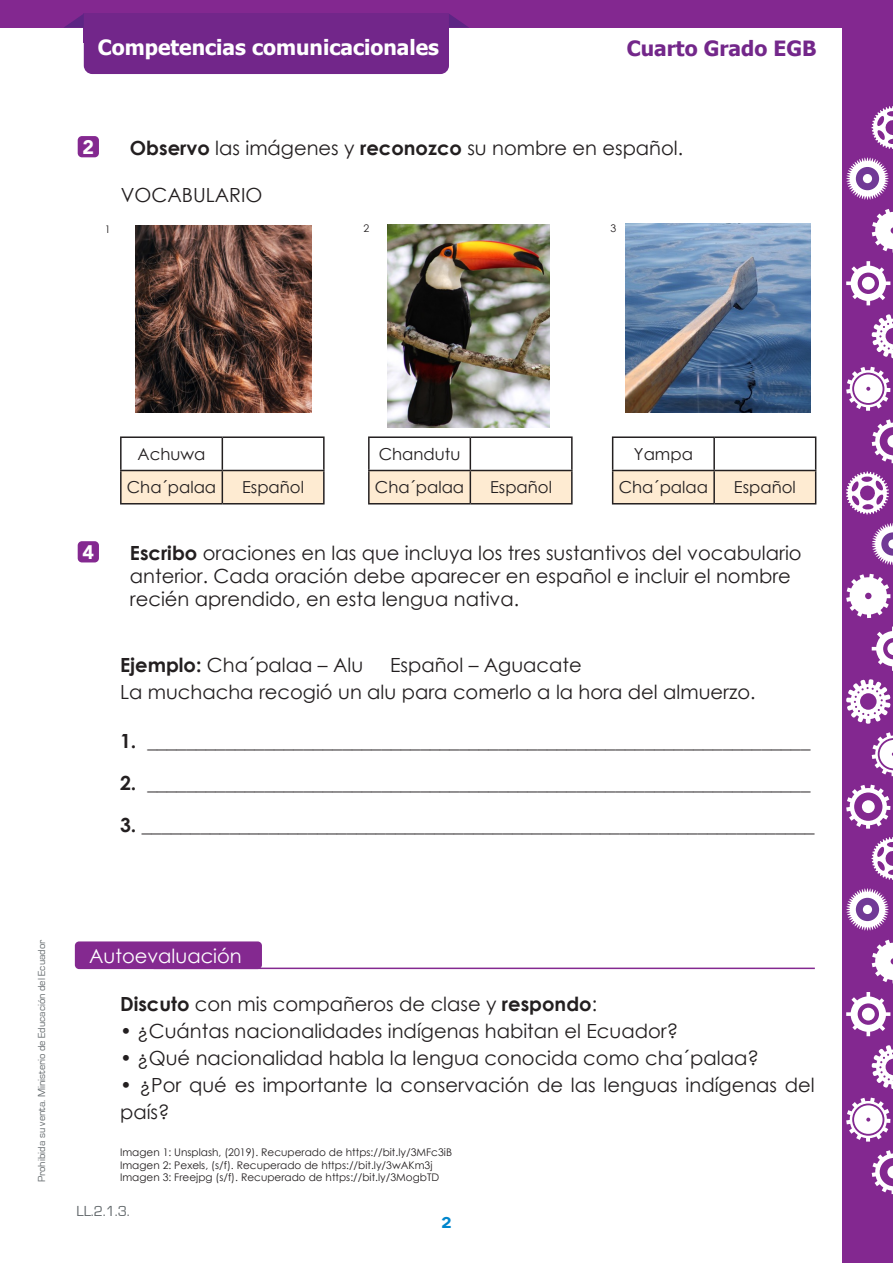
<style>
.page{position:relative;width:893px;height:1263px;background:#fff}
.page>*{position:absolute;margin:0;border:0;box-sizing:border-box;transform-origin:0 0}
.t1{font:700 21px "Tahoma";color:#fff}
.t2{font:700 21px "Tahoma";color:#73278a}
.Actividades{font:19.5px/27px "Century Gothic";color:#231f20}
.Actividades-2{font:700 19.5px "Century Gothic";color:#231f20}
.Numero{font:19.5px/23.4px "Century Gothic";color:#231f20}
.Actividades-3{font:19.5px "Century Gothic";color:#fff}
.Subtitulo{font:900 19.5px "Avenir LT Std";color:#fff}
.Actividades-4{font:16.5px "Century Gothic";color:#231f20}
.t3{font:15px "Eurostile";color:#646a6d}
.t4{font:15px "Metrosant";color:#0086cc}
.credito{font:10.5px "Century Gothic";color:#231f20}
.t5{font:10.5px "Eurostile";color:#646a6d}
.s1{font-weight:700}
</style>
<div class="page">
<div style="left:0;top:0;width:893px;height:28px;background:#832890"></div>
<div style="left:842px;top:0;width:51px;height:1263px;background:#832890"></div>
<svg style="left:872px;top:939px;width:21px;height:44px"></svg>
<svg style="left:872px;top:1045px;width:21px;height:44px"></svg>
<svg style="left:846px;top:1097px;width:44px;height:44px"></svg>
<svg style="left:846px;top:992px;width:44px;height:44px"></svg>
<svg style="left:872px;top:1150px;width:21px;height:44px"></svg>
<svg style="left:846px;top:888px;width:43px;height:43px"></svg>
<div style="left:856px;top:898px;width:23px;height:23px;background:#713996;border-radius:50%"></div>
<div style="left:863px;top:905px;width:9px;height:9px;background:#fff;border-radius:50%"></div>
<svg style="left:872px;top:837px;width:21px;height:43px"></svg>
<svg style="left:846px;top:574px;width:44px;height:44px"></svg>
<svg style="left:846px;top:679px;width:44px;height:45px"></svg>
<svg style="left:872px;top:732px;width:21px;height:44px"></svg>
<svg style="left:872px;top:627px;width:21px;height:44px"></svg>
<svg style="left:846px;top:785px;width:44px;height:44px"></svg>
<div style="left:862px;top:800px;width:13px;height:13px;background:#fff;border-radius:50%"></div>
<svg style="left:872px;top:523px;width:21px;height:42px"></svg>
<svg style="left:846px;top:472px;width:43px;height:42px"></svg>
<svg style="left:872px;top:209px;width:21px;height:44px"></svg>
<svg style="left:872px;top:314px;width:21px;height:44px"></svg>
<svg style="left:846px;top:367px;width:44px;height:44px"></svg>
<svg style="left:846px;top:261px;width:44px;height:44px"></svg>
<svg style="left:872px;top:419px;width:21px;height:44px"></svg>
<svg style="left:846px;top:157px;width:43px;height:43px"></svg>
<div style="left:856px;top:167px;width:23px;height:23px;background:#713996;border-radius:50%"></div>
<div style="left:863px;top:174px;width:9px;height:9px;background:#fff;border-radius:50%"></div>
<svg style="left:872px;top:106px;width:21px;height:43px"></svg>
<div style="left:84px;top:14px;width:365px;height:60px;background:#72268a;border-radius:9px"></div>
<div style="left:84px;top:14px;width:365px;height:29px;background:#72268a"></div>
<svg style="left:64px;top:14px;width:20px;height:14px"></svg>
<svg style="left:449px;top:14px;width:20px;height:14px"></svg>
<div style="left:75px;top:941px;width:187px;height:28px;background:#842990;border-radius:4px"></div>
<hr style="left:154px;top:967px;width:661px;height:2px;background:#842990">
<div style="left:78px;top:136px;width:21px;height:21px;background:#842990;border-radius:4px"></div>
<div style="left:78px;top:541px;width:21px;height:21px;background:#842990;border-radius:4px"></div>
<img style="left:136px;top:225px;width:175px;height:188px">
<img style="left:388px;top:225px;width:162px;height:202px">
<img style="left:626px;top:224px;width:184px;height:189px">
<div style="left:122px;top:471px;width:201px;height:32px;background:#feebd2"></div>
<hr style="left:120px;top:436px;width:102px;height:2px;background:#231f20">
<hr style="left:120px;top:438px;width:2px;height:32px;background:#231f20">
<hr style="left:222px;top:436px;width:103px;height:2px;background:#231f20">
<hr style="left:222px;top:438px;width:1px;height:32px;background:#231f20">
<hr style="left:323px;top:438px;width:2px;height:32px;background:#231f20">
<hr style="left:120px;top:470px;width:102px;height:1px;background:#231f20">
<hr style="left:120px;top:471px;width:2px;height:32px;background:#231f20">
<hr style="left:222px;top:470px;width:103px;height:1px;background:#231f20">
<hr style="left:222px;top:471px;width:1px;height:32px;background:#231f20">
<hr style="left:323px;top:471px;width:2px;height:32px;background:#231f20">
<hr style="left:120px;top:503px;width:102px;height:1px;background:#231f20">
<hr style="left:222px;top:503px;width:103px;height:1px;background:#231f20">
<div style="left:370px;top:471px;width:201px;height:32px;background:#feebd2"></div>
<hr style="left:368px;top:436px;width:102px;height:2px;background:#231f20">
<hr style="left:368px;top:438px;width:2px;height:32px;background:#231f20">
<hr style="left:470px;top:436px;width:103px;height:2px;background:#231f20">
<hr style="left:470px;top:438px;width:1px;height:32px;background:#231f20">
<hr style="left:571px;top:438px;width:2px;height:32px;background:#231f20">
<hr style="left:368px;top:470px;width:102px;height:1px;background:#231f20">
<hr style="left:368px;top:471px;width:2px;height:32px;background:#231f20">
<hr style="left:368px;top:503px;width:102px;height:1px;background:#231f20">
<hr style="left:470px;top:470px;width:103px;height:1px;background:#231f20">
<hr style="left:470px;top:471px;width:1px;height:32px;background:#231f20">
<hr style="left:571px;top:471px;width:2px;height:32px;background:#231f20">
<hr style="left:470px;top:503px;width:103px;height:1px;background:#231f20">
<div style="left:613px;top:471px;width:202px;height:32px;background:#feebd2"></div>
<hr style="left:612px;top:436px;width:102px;height:2px;background:#231f20">
<hr style="left:612px;top:438px;width:1px;height:32px;background:#231f20">
<hr style="left:714px;top:436px;width:102px;height:2px;background:#231f20">
<hr style="left:713px;top:438px;width:2px;height:32px;background:#231f20">
<hr style="left:815px;top:438px;width:1px;height:32px;background:#231f20">
<hr style="left:612px;top:470px;width:102px;height:1px;background:#231f20">
<hr style="left:612px;top:471px;width:1px;height:32px;background:#231f20">
<hr style="left:612px;top:503px;width:102px;height:1px;background:#231f20">
<hr style="left:714px;top:470px;width:102px;height:1px;background:#231f20">
<hr style="left:713px;top:471px;width:2px;height:32px;background:#231f20">
<hr style="left:815px;top:471px;width:1px;height:32px;background:#231f20">
<hr style="left:714px;top:503px;width:102px;height:1px;background:#231f20">
<p class="t1" style="left:98px;top:33px;width:343px">Competencias comunicacionales</p>
<p class="t2" style="left:627px;top:34px;width:191px">Cuarto Grado EGB</p>
<p class="Subtitulo" style="left:82px;top:135px;width:13px">2</p>
<p class="Numero" style="left:130px;top:136px;width:555px"><span class="s1">Observo</span> las imágenes y <span class="s1">reconozco</span> su nombre en español.</p>
<p class="Actividades" style="left:121px;top:181px;width:143px">VOCABULARIO</p>
<p class="credito" style="left:105px;top:222px;width:7px">1</p>
<p class="credito" style="left:363px;top:221px;width:7px">2</p>
<p class="credito" style="left:610px;top:221px;width:7px">3</p>
<p class="Subtitulo" style="left:82px;top:540px;width:13px">4</p>
<p class="Actividades-4" style="left:138px;top:443px;width:69px">Achuwa</p>
<p class="Actividades-4" style="left:127px;top:476px;width:91px">Cha´palaa</p>
<p class="Actividades-4" style="left:242px;top:476px;width:63px">Español</p>
<p class="Actividades-4" style="left:379px;top:443px;width:83px">Chandutu</p>
<p class="Actividades-4" style="left:375px;top:476px;width:91px">Cha´palaa</p>
<p class="Actividades-4" style="left:490px;top:476px;width:63px">Español</p>
<p class="Actividades-4" style="left:634px;top:443px;width:61px">Yampa</p>
<p class="Actividades-4" style="left:619px;top:476px;width:91px">Cha´palaa</p>
<p class="Actividades-4" style="left:734px;top:476px;width:63px">Español</p>
<p class="Numero" style="left:130px;top:540px;width:673px"><span class="s1">Escribo</span> oraciones en las que incluya los tres sustantivos del vocabulario anterior. Cada oración debe aparecer en español e incluir el nombre recién aprendido, en esta lengua nativa.</p>
<p class="Actividades" style="left:120px;top:651px;width:245px"><span class="s1">Ejemplo:</span> Cha´palaa – Alu</p>
<p class="Actividades" style="left:390px;top:651px;width:193px">Español – Aguacate</p>
<p class="Actividades" style="left:120px;top:678px;width:637px">La muchacha recogió un alu para comerlo a la hora del almuerzo.</p>
<p class="Actividades-2" style="left:120px;top:729px;width:692px">1. ____________________________________________________________________</p>
<p class="Actividades-2" style="left:120px;top:771px;width:692px">2. ____________________________________________________________________</p>
<p class="Actividades-2" style="left:120px;top:813px;width:696px">3. _____________________________________________________________________</p>
<p class="t5" style="left:36px;top:1182px;width:244px;rotate:-90deg">Prohibida su venta. Ministerio de Educación del Ecuador</p>
<p class="Actividades-3" style="left:89px;top:942px;width:154px">Autoevaluación</p>
<p class="Actividades" style="left:120px;top:990px;width:479px"><span class="s1">Discuto</span> con mis compañeros de clase y <span class="s1">respondo</span>:</p>
<p class="Actividades" style="left:120px;top:1017px;width:560px">• ¿Cuántas nacionalidades indígenas habitan el Ecuador?</p>
<p class="Actividades" style="left:120px;top:1044px;width:640px">• ¿Qué nacionalidad habla la lengua conocida como cha´palaa?</p>
<p class="Actividades" style="left:120px;top:1071px;width:696px">• ¿Por qué es importante la conservación de las lenguas indígenas del país?</p>
<p class="credito" style="left:120px;top:1145px;width:333px">Imagen 1: Unsplash, (2019). Recuperado de https://bit.ly/3MFc3iB</p>
<p class="credito" style="left:120px;top:1157px;width:314px">Imagen 2: Pexels, (s/f). Recuperado de https://bit.ly/3wAKm3j</p>
<p class="credito" style="left:120px;top:1170px;width:321px">Imagen 3: Freejpg (s/f). Recuperado de https://bit.ly/3MogbTD</p>
<p class="t3" style="left:77px;top:1203px;width:55px">LL.2.1.3.</p>
<p class="t4" style="left:441px;top:1213px;width:12px">2</p>
</div>
